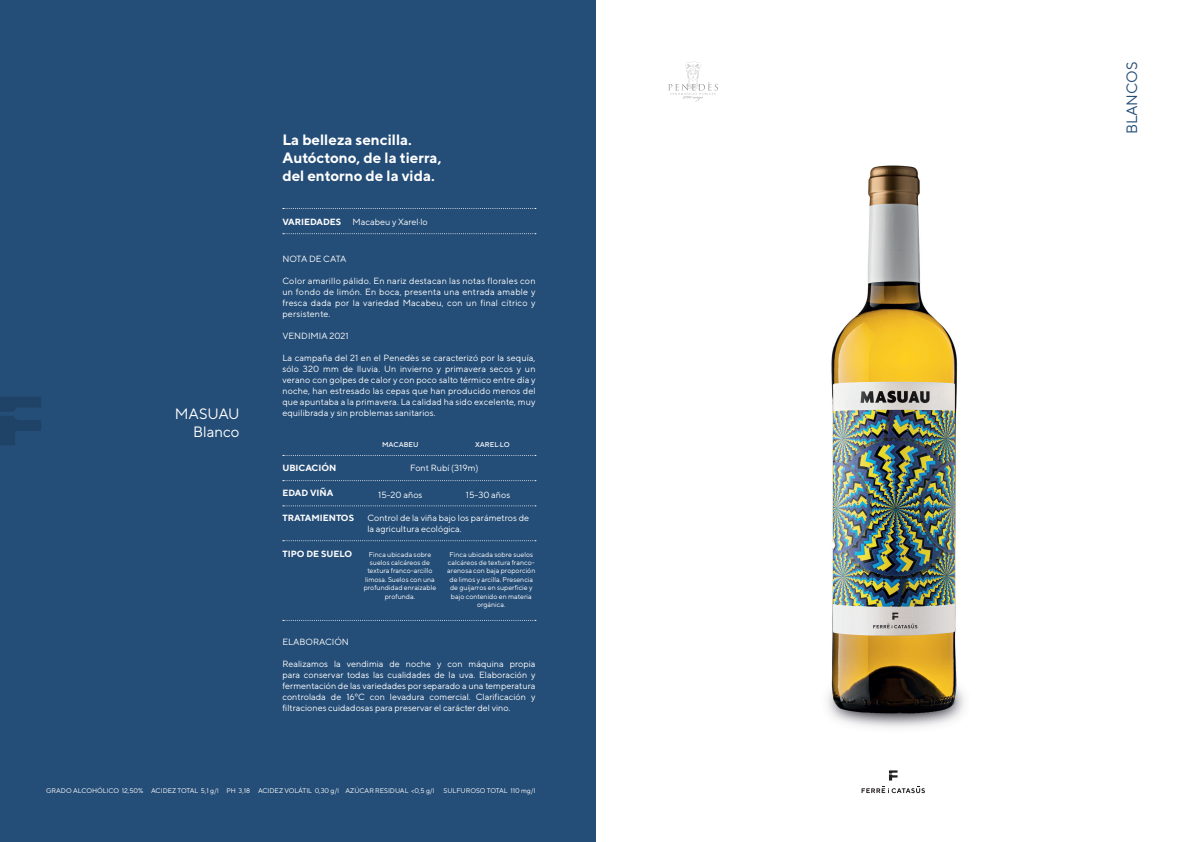
<style>
.page{position:relative;width:1191px;height:842px;background:#fff}
.page>*{position:absolute;margin:0;border:0;box-sizing:border-box;transform-origin:0 0}
.t1{font:700 15px/18px "TT Norms";color:#fff}
.t2{font:15px/18px "TT Norms";color:#fff;text-align:right}
.t3{font:15px "TT Norms";color:#244d77}
.t4{font:9px/11px "TT Norms";color:#fff;text-align:justify}
.t5{font:700 9px "TT Norms";color:#fff}
.t6{font:9px "TT Norms";letter-spacing:-.04em;color:#fff}
.t7{font:7px/8.4px "TT Norms";color:#fff;text-align:center}
.t8{font:500 7px "TT Norms";color:#fff}
.t9{font:6.8px "TT Norms";color:#fff}
.s1{font-weight:700}
</style>
<div class="page">
<div style="left:0;top:0;width:595px;height:842px;background:#244d77"></div>
<img style="left:827px;top:165px;width:137px;height:616px">
<svg style="left:668px;top:62px;width:50px;height:40px"></svg>
<svg style="left:283px;top:208px;width:253px;height:1px"></svg>
<svg style="left:283px;top:233px;width:253px;height:1px"></svg>
<svg style="left:283px;top:455px;width:253px;height:1px"></svg>
<svg style="left:283px;top:480px;width:253px;height:1px"></svg>
<svg style="left:283px;top:505px;width:253px;height:1px"></svg>
<svg style="left:283px;top:540px;width:253px;height:1px"></svg>
<svg style="left:283px;top:620px;width:253px;height:1px"></svg>
<svg style="left:889px;top:770px;width:8px;height:10px"></svg>
<svg style="left:861px;top:786px;width:64px;height:7px"></svg>
<svg style="left:0;top:397px;width:41px;height:48px"></svg>
<p class="t2" style="left:175px;top:405px;width:66px">MASUAU<br>Blanco</p>
<p class="t1" style="left:282px;top:131px;width:161px">La belleza sencilla.<br>Autóctono, de la tierra, del entorno de la vida.</p>
<p class="t4" style="left:282px;top:216px;width:147px"><span class="s1">VARIEDADES</span> Macabeu y Xarel·lo</p>
<p class="t6" style="left:282px;top:253px;width:66px">NOTA DE CATA</p>
<p class="t4" style="left:282px;top:275px;width:255px">Color amarillo pálido. En nariz destacan las notas florales con un fondo de limón. En boca, presenta una entrada amable y fresca dada por la variedad Macabeu, con un final cítrico y persistente.</p>
<p class="t4" style="left:282px;top:330px;width:68px">VENDIMIA 2021</p>
<p class="t4" style="left:282px;top:352px;width:255px">La campaña del 21 en el Penedès se caracterizó por la sequía, sólo 320 mm de lluvia. Un invierno y primavera secos y un verano con golpes de calor y con poco salto térmico entre día y noche, han estresado las cepas que han producido menos del que apuntaba a la primavera. La calidad ha sido excelente, muy equilibrada y sin problemas sanitarios.</p>
<p class="t8" style="left:382px;top:440px;width:38px">MACABEU</p>
<p class="t8" style="left:475px;top:440px;width:36px">XAREL·LO</p>
<p class="t5" style="left:282px;top:462px;width:55px">UBICACIÓN</p>
<p class="t4" style="left:410px;top:462px;width:70px">Font Rubí (319m)</p>
<p class="t5" style="left:282px;top:487px;width:52px">EDAD VIÑA</p>
<p class="t5" style="left:282px;top:512px;width:73px">TRATAMIENTOS</p>
<p class="t4" style="left:367px;top:512px;width:163px">Control de la viña bajo los parámetros de la agricultura ecológica.</p>
<p class="t5" style="left:282px;top:548px;width:71px">TIPO DE SUELO</p>
<p class="t4" style="left:378px;top:489px;width:46px">15-20 años</p>
<p class="t4" style="left:466px;top:489px;width:46px">15-30 años</p>
<p class="t7" style="left:364px;top:550px;width:74px">Finca ubicada sobre suelos calcáreos de textura franco-arcillo limosa. Suelos con una profundidad enraizable profunda.</p>
<p class="t7" style="left:447px;top:550px;width:90px">Finca ubicada sobre suelos calcáreos de textura franco&shy;arenosa con baja proporción de limos y arcilla. Presencia de guijarros en superficie y bajo contenido en materia orgánica.</p>
<p class="t4" style="left:282px;top:636px;width:68px">ELABORACIÓN</p>
<p class="t4" style="left:282px;top:658px;width:255px">Realizamos la vendimia de noche y con máquina propia para conservar todas las cualidades de la uva. Elaboración y fermentación de las variedades por separado a una temperatura controlada de 16ºC con levadura comercial. Clarificación y filtraciones cuidadosas para preservar el carácter del vino.</p>
<p class="t9" style="left:46px;top:786px;width:390px">GRADO ALCOHÓLICO 12,50% ACIDEZ TOTAL 5,1 g/l PH 3,18 ACIDEZ VOLÁTIL 0,30 g/l AZÚCAR RESIDUAL &lt;0,5 g/l</p>
<p class="t9" style="left:443px;top:786px;width:93px">SULFUROSO TOTAL 110 mg/l</p>
<p class="t3" style="left:1122px;top:134px;width:74px;rotate:-90deg">BLANCOS</p>
</div>
